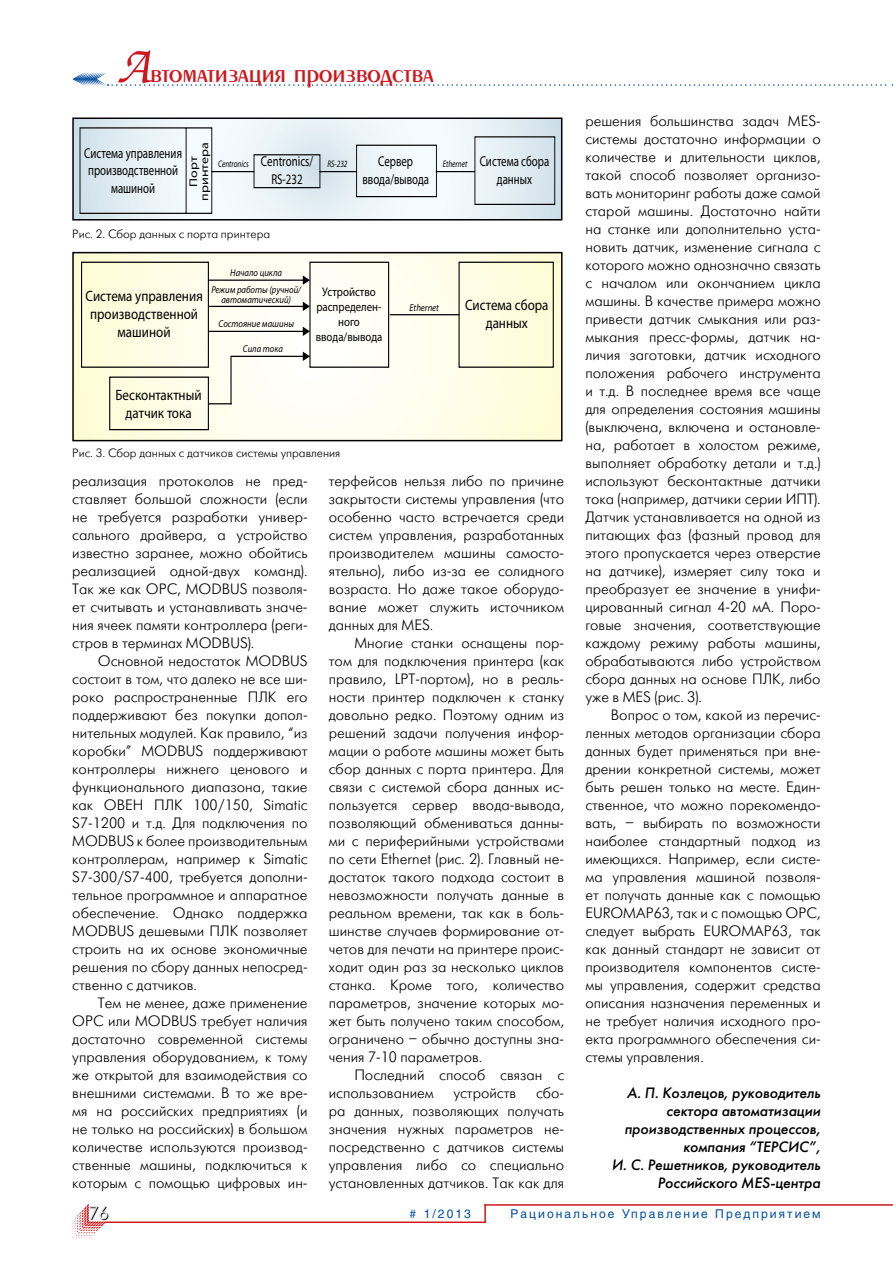
<style>
.page{position:relative;width:893px;height:1263px;background:#fff}
.page>*{position:absolute;margin:0;border:0;box-sizing:border-box;transform-origin:0 0}
.t1{font:27px "Penta Demi";color:#ce171e}
.t2{font:18px "Futuris Shadow C";color:#000}
.t3{font:15px/18px "Futuris Light C";color:#000;text-align:justify}
.t4{font:italic 15px/18px "Futuris C";color:#000;text-align:right}
.t5{font:15px/18px "Myriad Pro";color:#000;text-align:center;scale:.87 1}
.t6{font:14.4px/17.2px "Myriad Pro";color:#000;text-align:center;scale:.76 1}
.t7{font:12.45px/15px "Myriad Pro";color:#000;text-align:center;scale:.87 1}
.t8{font:12px "Futuris Light C";color:#000}
.t9{font:12px "Helios";letter-spacing:.17em;color:#034ea2}
.t10{font:11.1px "Myriad Pro";color:#000;scale:1.26 1}
.t11{font:italic 10.05px/10.1px "Myriad Pro";color:#000;text-align:center;scale:.87 1}
.t12{font:italic 9.6px "Myriad Pro";color:#000;scale:.76 1}
.s1{font-family:"Zapf Chancery C";font-size:54px}
.s2{font-style:normal;font-size:14.4px}
</style>
<div class="page">
<svg style="left:72px;top:1204px;width:34px;height:34px"></svg>
<svg style="left:484px;top:1206px;width:2px;height:15px"></svg>
<hr style="left:105px;top:1221px;width:381px;height:2px;background:#ce171e">
<hr style="left:484px;top:1204px;width:409px;height:2px;background:#ce171e">
<svg style="left:72px;top:72px;width:821px;height:14px"></svg>
<svg style="left:75px;top:120px;width:484px;height:97px"></svg>
<svg style="left:80px;top:127px;width:475px;height:87px"></svg>
<div style="left:72px;top:117px;width:490px;height:103px;border:2px solid #000"></div>
<svg style="left:75px;top:255px;width:484px;height:183px"></svg>
<svg style="left:81px;top:262px;width:473px;height:168px"></svg>
<svg style="left:303px;top:275px;width:7px;height:10px"></svg>
<hr style="left:208px;top:306px;width:96px;height:1px;background:#000">
<svg style="left:303px;top:302px;width:7px;height:9px"></svg>
<hr style="left:208px;top:331px;width:96px;height:1px;background:#000">
<svg style="left:303px;top:327px;width:7px;height:9px"></svg>
<hr style="left:231px;top:356px;width:73px;height:1px;background:#000">
<svg style="left:303px;top:352px;width:7px;height:9px"></svg>
<svg style="left:208px;top:403px;width:22px;height:1px"></svg>
<hr style="left:390px;top:314px;width:69px;height:1px;background:#000">
<hr style="left:230px;top:356px;width:2px;height:48px;background:#000">
<div style="left:72px;top:252px;width:490px;height:189px;border:2px solid #000"></div>
<h1 class="t1" style="left:117px;top:60px;width:319px"><span class="s1">А</span>втоматизация производства</h1>
<p class="t10" style="left:198px;top:201px;width:48px;rotate:-90deg">принтера</p>
<p class="t6" style="left:84px;top:144px;width:130px">Система управления производственной машиной</p>
<p class="t6" style="left:480px;top:153px;width:93px">Система сбора данных</p>
<p class="t10" style="left:187px;top:187px;width:26px;rotate:-90deg">Порт</p>
<p class="t12" style="left:218px;top:158px;width:172px">Centronics <span class="s2">Сentronics/</span> RS-232</p>
<p class="t12" style="left:443px;top:158px;width:34px">Ethernet</p>
<p class="t6" style="left:362px;top:153px;width:89px">Сервер ввода/вывода</p>
<p class="t6" style="left:271px;top:170px;width:43px">RS-232</p>
<p class="t8" style="left:72px;top:228px;width:199px">Рис. 2. Сбор данных с порта принтера</p>
<p class="t11" style="left:230px;top:267px;width:61px">Начало цикла</p>
<p class="t11" style="left:211px;top:285px;width:105px">Режим работы (ручной/ автоматический)</p>
<p class="t7" style="left:316px;top:284px;width:78px">Устройство распределен&shy;ного ввода/вывода</p>
<p class="t5" style="left:85px;top:287px;width:136px">Система управления производственной машиной</p>
<p class="t5" style="left:465px;top:296px;width:97px">Система сбора данных</p>
<p class="t11" style="left:409px;top:302px;width:35px">Ethernet</p>
<p class="t11" style="left:219px;top:318px;width:88px">Состояние машины</p>
<p class="t5" style="left:116px;top:386px;width:100px">Бесконтактный датчик тока</p>
<p class="t11" style="left:243px;top:343px;width:47px">Сила тока</p>
<p class="t8" style="left:72px;top:447px;width:270px">Рис. 3. Сбор данных с датчиков системы управления</p>
<p class="t3" style="left:72px;top:472px;width:237px">реализация протоколов не пред&shy;ставляет большой сложности (если не требуется разработки универ&shy;сального драйвера, а устройство известно заранее, можно обойтись реализацией одной-двух команд).<br>Так же как OPC, MODBUS позволя&shy;ет считывать и устанавливать значе&shy;ния ячеек памяти контроллера (реги&shy;стров в терминах MODBUS).</p>
<p class="t3" style="left:72px;top:652px;width:237px;text-indent:26px">Основной недостаток MODBUS состоит в том, что далеко не все ши&shy;роко распространенные ПЛК его поддерживают без покупки допол&shy;нительных модулей. Как правило, “из коробки” MODBUS поддерживают контроллеры нижнего ценового и функционального диапазона, такие как ОВЕН ПЛК 100/150, Simatic S7-1200 и т.д. Для подключения по MODBUS к более производительным контроллерам, например к Simatic S7-300/S7-400, требуется дополни&shy;тельное программное и аппаратное обеспечение. Однако поддержка MODBUS дешевыми ПЛК позволяет строить на их основе экономичные решения по сбору данных непосред&shy;ственно с датчиков.</p>
<p class="t3" style="left:72px;top:994px;width:237px;text-indent:26px">Тем не менее, даже применение OPC или MODBUS требует наличия достаточно современной системы управления оборудованием, к тому же открытой для взаимодействия со внешними системами. В то же вре&shy;мя на российских предприятиях (и не только на российских) в большом количестве используются производ&shy;ственные машины, подключиться к которым с помощью цифровых ин-</p>
<p class="t3" style="left:329px;top:472px;width:237px">терфейсов нельзя либо по причине закрытости системы управления (что особенно часто встречается среди систем управления, разработанных производителем машины самосто&shy;ятельно), либо из-за ее солидного возраста. Но даже такое оборудо&shy;вание может служить источником данных для MES.</p>
<p class="t3" style="left:329px;top:634px;width:237px;text-indent:26px">Многие станки оснащены пор&shy;том для подключения принтера (как правило, LPT-портом), но в реаль&shy;ности принтер подключен к станку довольно редко. Поэтому одним из решений задачи получения инфор&shy;мации о работе машины может быть сбор данных с порта принтера. Для связи с системой сбора данных ис&shy;пользуется сервер ввода-вывода, позволяющий обмениваться данны&shy;ми с периферийными устройствами по сети Ethernet (рис. 2). Главный не&shy;достаток такого подхода состоит в невозможности получать данные в реальном времени, так как в боль&shy;шинстве случаев формирование от&shy;четов для печати на принтере проис&shy;ходит один раз за несколько циклов станка. Кроме того, количество параметров, значение которых мо&shy;жет быть получено таким способом, ограничено – обычно доступны зна&shy;чения 7-10 параметров.</p>
<p class="t3" style="left:329px;top:1066px;width:237px;text-indent:26px">Последний способ связан с использованием</p>
<p class="t3" style="left:329px;top:1084px;width:237px;text-indent:207px">сбо&shy;ра данных, позволяющих получать значения нужных параметров не&shy;посредственно с датчиков системы управления либо со специально установленных датчиков. Так как для</p>
<p class="t3" style="left:453px;top:1084px;width:64px">устройств</p>
<p class="t3" style="left:585px;top:112px;width:237px">решения большинства задач MES&shy;системы достаточно информации о количестве и длительности циклов, такой способ позволяет организо&shy;вать мониторинг работы даже самой старой машины. Достаточно найти на станке или дополнительно уста&shy;новить датчик, изменение сигнала с которого можно однозначно связать с началом или окончанием цикла машины. В качестве примера можно привести датчик смыкания или раз&shy;мыкания пресс-формы, датчик на&shy;личия заготовки, датчик исходного положения рабочего инструмента и т.д. В последнее время все чаще для определения состояния машины (выключена, включена и остановле&shy;на, работает в холостом режиме, выполняет обработку детали и т.д.) используют бесконтактные датчики тока (например, датчики серии ИПТ).<br>Датчик устанавливается на одной из питающих фаз (фазный провод для этого пропускается через отверстие на датчике), измеряет силу тока и преобразует ее значение в унифи&shy;цированный сигнал 4-20 мА. Поро&shy;говые значения, соответствующие каждому режиму работы машины, обрабатываются либо устройством сбора данных на основе ПЛК, либо уже в MES (рис. 3).</p>
<p class="t3" style="left:585px;top:706px;width:237px;text-indent:26px">Вопрос о том, какой из перечис&shy;ленных методов организации сбора данных будет применяться при вне&shy;дрении конкретной системы, может быть решен только на месте. Един&shy;ственное, что можно порекомендо&shy;вать, – выбирать по возможности наиболее стандартный подход из имеющихся. Например, если систе&shy;ма управления машиной позволя&shy;ет получать данные как с помощью EUROMAP63, так и с помощью OPC, следует выбрать EUROMAP63, так как данный стандарт не зависит от производителя компонентов систе&shy;мы управления, содержит средства описания назначения переменных и не требует наличия исходного про&shy;екта программного обеспечения си&shy;стемы управления.</p>
<p class="t4" style="left:612px;top:1084px;width:210px">А. П. Козлецов, руководитель сектора автоматизации производственных процессов, компания “ТЕРСИС”,<br>И. С. Решетников, руководитель<br>Российского MES-центра</p>
<p class="t2" style="left:89px;top:1204px;width:21px">76</p>
<p class="t9" style="left:410px;top:1207px;width:63px"># 1/2013</p>
<p class="t9" style="left:510px;top:1207px;width:312px">Рациональное Управление Предприятием</p>
</div>
